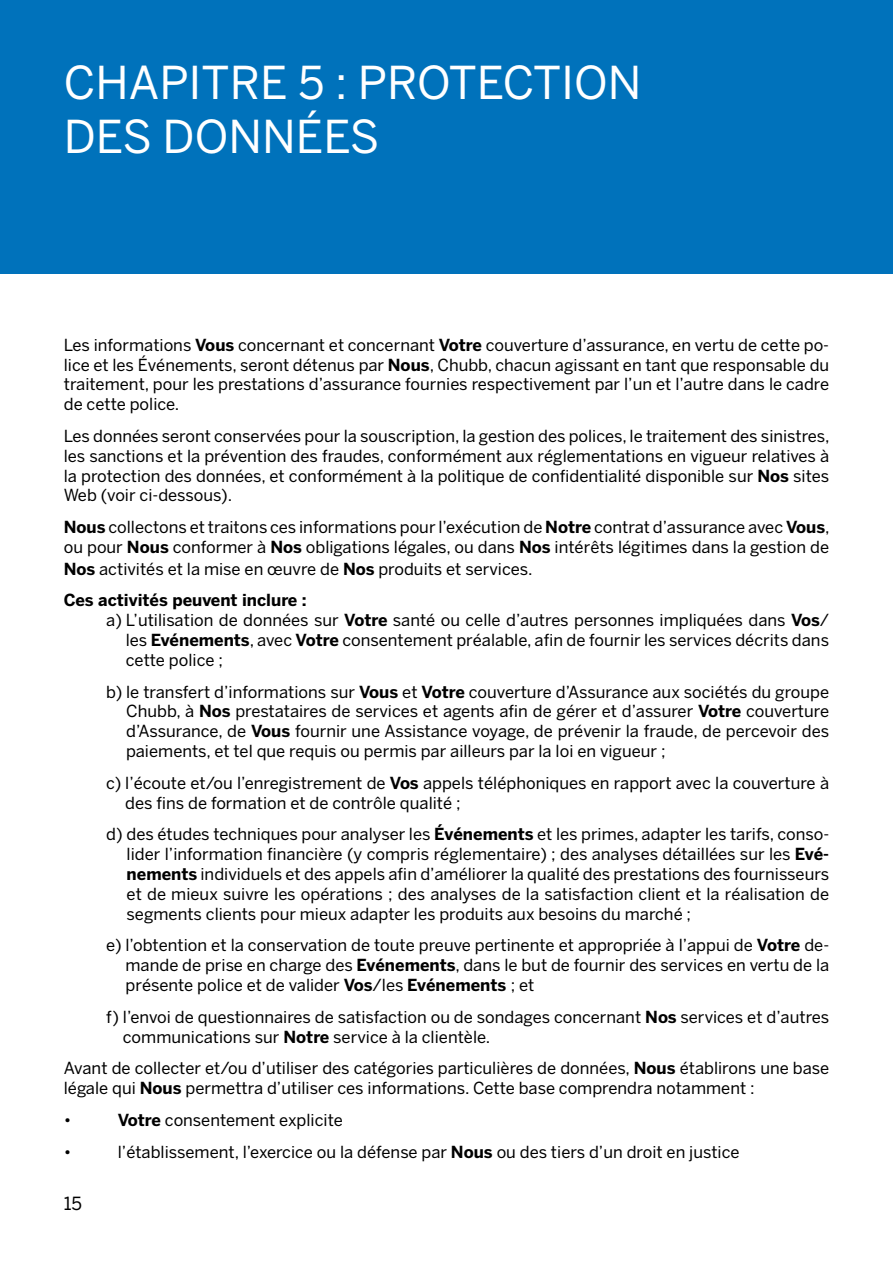
<style>
.page{position:relative;width:893px;height:1263px;background:#fff}
.page>*{position:absolute;margin:0;border:0;box-sizing:border-box;transform-origin:0 0}
.t1{font:45px/54px "Benton Sans";color:#fff}
.t2{font:18px "Benton Sans";color:#000}
.t3{font:16.5px/19.8px "Benton Sans";color:#000;text-align:justify}
.s1{font-weight:700}
</style>
<div class="page">
<div style="left:0;top:0;width:893px;height:274px;background:#0072bb"></div>
<h1 class="t1" style="left:64px;top:55px;width:579px">CHAPITRE 5 : PROTECTION<br>DES DONNÉES</h1>
<p class="t3" style="left:64px;top:335px;width:767px">Les informations <span class="s1">Vous</span> concernant et concernant <span class="s1">Votre</span> couverture d’assurance, en vertu de cette po&shy;lice et les Événements, seront détenus par <span class="s1">Nous</span>, Chubb, chacun agissant en tant que responsable du traitement, pour les prestations d’assurance fournies respectivement par l’un et l’autre dans le cadre de cette police.</p>
<p class="t3" style="left:64px;top:426px;width:767px">Les données seront conservées pour la souscription, la gestion des polices, le traitement des sinistres, les sanctions et la prévention des fraudes, conformément aux réglementations en vigueur relatives à la protection des données, et conformément à la politique de confidentialité disponible sur <span class="s1">Nos</span> sites Web (voir ci-dessous).</p>
<p class="t3" style="left:64px;top:517px;width:767px"><span class="s1">Nous</span> collectons et traitons ces informations pour l’exécution de <span class="s1">Notre</span> contrat d’assurance avec <span class="s1">Vous</span>, ou pour <span class="s1">Nous</span> conformer à <span class="s1">Nos</span> obligations légales, ou dans <span class="s1">Nos</span> intérêts légitimes dans la gestion de</p>
<p class="t3" style="left:64px;top:552px;width:470px;line-height:31.8px"><span class="s1">Nos</span> activités et la mise en œuvre de <span class="s1">Nos</span> produits et services.<br><span class="s1">Ces activités peuvent inclure :</span></p>
<p class="t3" style="left:126px;top:610px;width:705px;text-indent:-20px">a) L’utilisation de données sur <span class="s1">Votre</span> santé ou celle d’autres personnes impliquées dans <span class="s1">Vos</span>/ les <span class="s1">Evénements</span>, avec <span class="s1">Votre</span> consentement préalable, afin de fournir les services décrits dans cette police ;</p>
<p class="t3" style="left:126px;top:681px;width:705px;text-indent:-20px">b) le transfert d’informations sur <span class="s1">Vous</span> et <span class="s1">Votre</span> couverture d’Assurance aux sociétés du groupe Chubb, à <span class="s1">Nos</span> prestataires de services et agents afin de gérer et d’assurer <span class="s1">Votre</span> couverture d’Assurance, de <span class="s1">Vous</span> fournir une Assistance voyage, de prévenir la fraude, de percevoir des paiements, et tel que requis ou permis par ailleurs par la loi en vigueur ;</p>
<p class="t3" style="left:125px;top:773px;width:705px;text-indent:-19px">c) l’écoute et/ou l’enregistrement de <span class="s1">Vos</span> appels téléphoniques en rapport avec la couverture à des fins de formation et de contrôle qualité ;</p>
<p class="t3" style="left:127px;top:824px;width:704px;text-indent:-20px">d) des études techniques pour analyser les <span class="s1">Événements</span> et les primes, adapter les tarifs, conso&shy;lider l’information financière (y compris réglementaire) ; des analyses détaillées sur les <span class="s1">Evé&shy;nements</span> individuels et des appels afin d’améliorer la qualité des prestations des fournisseurs et de mieux suivre les opérations ; des analyses de la satisfaction client et la réalisation de segments clients pour mieux adapter les produits aux besoins du marché ;</p>
<p class="t3" style="left:126px;top:935px;width:705px;text-indent:-19px">e) l’obtention et la conservation de toute preuve pertinente et appropriée à l’appui de <span class="s1">Votre</span> de&shy;mande de prise en charge des <span class="s1">Evénements</span>, dans le but de fournir des services en vertu de la présente police et de valider <span class="s1">Vos</span>/les <span class="s1">Evénements</span> ; et</p>
<p class="t3" style="left:123px;top:1007px;width:708px;text-indent:-17px">f) l’envoi de questionnaires de satisfaction ou de sondages concernant <span class="s1">Nos</span> services et d’autres communications sur <span class="s1">Notre</span> service à la clientèle.</p>
<p class="t3" style="left:64px;top:1058px;width:767px">Avant de collecter et/ou d’utiliser des catégories particulières de données, <span class="s1">Nous</span> établirons une base légale qui <span class="s1">Nous</span> permettra d’utiliser ces informations. Cette base comprendra notamment :</p>
<p class="t3" style="left:64px;top:1110px;width:9px">•</p>
<p class="t3" style="left:118px;top:1110px;width:227px"><span class="s1">Votre</span> consentement explicite</p>
<p class="t3" style="left:64px;top:1142px;width:9px">•</p>
<p class="t3" style="left:118px;top:1142px;width:623px">l’établissement, l’exercice ou la défense par <span class="s1">Nous</span> ou des tiers d’un droit en justice</p>
<p class="t2" style="left:64px;top:1192px;width:20px">15</p>
</div>
